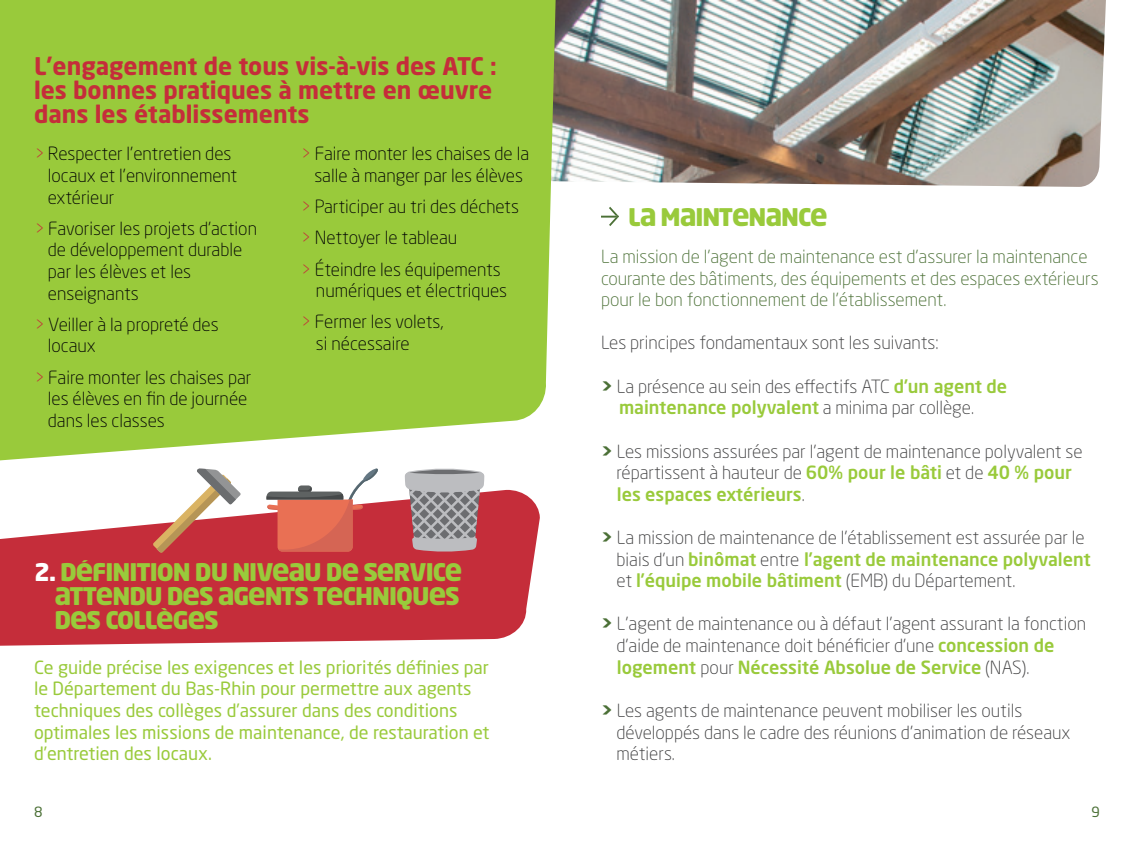
<style>
.page{position:relative;width:1134px;height:851px;background:#fff}
.page>*{position:absolute;margin:0;border:0;box-sizing:border-box;transform-origin:0 0}
.t1{font:700 24px/24px "Neo Sans Std";color:#c52d3a}
.t2{font:900 24px/24px "NEO Titre";letter-spacing:-.04em;color:#99ca3b;text-align:justify}
.t3{font:300 18px/21.6px "Neo Sans Std";color:#3e3e3f}
.t4{font:300 18px/21.6px "Neo Sans Std";color:#000103}
.t5{font:18px/21.6px "Neo Sans Std";color:#99ca3b}
.t6{font:300 18px/21.6px "Neo Sans Std";color:#4b7036}
.t7{font:14px "Neo Sans Std";color:#4b7036}
.s1{color:#c52d3a}
.s2{color:#fff}
.s3{font-family:"NEO Titre";font-weight:900;color:#4b7036}
.s4{font-weight:500;color:#99ca3b}
</style>
<div class="page">
<img style="left:557px;top:0;width:549px;height:187px">
<div style="left:0;top:0;width:557px;height:461px;background:#99ca3b"></div>
<svg style="left:0;top:489px;width:540px;height:157px;fill:#c52d3a"></svg>
<svg style="left:601px;top:207px;width:18px;height:19px"></svg>
<svg style="left:405px;top:468px;width:79px;height:84px;background:#a8959a"></svg>
<svg style="left:153px;top:468px;width:88px;height:84px"></svg>
<svg style="left:266px;top:468px;width:113px;height:83px"></svg>
<h1 class="t1" style="left:34px;top:54px;width:464px">L’engagement de tous vis-à-vis des ATC : les bonnes pratiques à mettre en œuvre dans les établissements</h1>
<p class="t4" style="left:48px;top:143px;width:191px;text-indent:-14px"><span class="s1">&gt;</span> Respecter l’entretien des locaux et l’environnement extérieur</p>
<p class="t4" style="left:48px;top:217px;width:211px;text-indent:-14px"><span class="s1">&gt;</span> Favoriser les projets d’action de développement durable par les élèves et les enseignants</p>
<p class="t4" style="left:48px;top:313px;width:172px;text-indent:-14px"><span class="s1">&gt;</span> Veiller à la propreté des locaux</p>
<p class="t4" style="left:48px;top:366px;width:205px;text-indent:-14px"><span class="s1">&gt;</span> Faire monter les chaises par les élèves en fin de journée dans les classes</p>
<p class="t4" style="left:300px;top:143px;width:230px;text-align:center"><span class="s1">&gt;</span> Faire monter les chaises de la salle à manger par les élèves</p>
<p class="t4" style="left:300px;top:191px;width:220px;line-height:31.2px"><span class="s1">&gt;</span> Participer au tri des déchets <span class="s1">&gt;</span> Nettoyer le tableau<br><span class="s1">&gt;</span> Éteindre les équipements</p>
<p class="t4" style="left:300px;top:275px;width:208px;line-height:31.2px;text-indent:15px">numériques et électriques <span class="s1">&gt;</span> Fermer les volets,</p>
<p class="t4" style="left:316px;top:332px;width:95px">si nécessaire</p>
<h1 class="t2" style="left:54px;top:559px;width:409px;text-indent:-20px"><span class="s2">2.</span> DÉFINITION DU NIVEAU DE SERVICE ATTENDU DES AGENTS TECHNIQUES DES COLLÈGES</h1>
<p class="t5" style="left:34px;top:656px;width:457px">Ce guide précise les exigences et les priorités définies par le Département du Bas-Rhin pour permettre aux agents techniques des collèges d’assurer dans des conditions optimales les missions de maintenance, de restauration et d’entretien des locaux.</p>
<h1 class="t2" style="left:628px;top:204px;width:201px">LA MAINTENANCE</h1>
<p class="t6" style="left:601px;top:245px;width:499px">La mission de l’agent de maintenance est d’assurer la maintenance courante des bâtiments, des équipements et des espaces extérieurs pour le bon fonctionnement de l’établissement.</p>
<p class="t3" style="left:601px;top:332px;width:339px">Les principes fondamentaux sont les suivants:</p>
<p class="t3" style="left:619px;top:375px;width:390px;text-indent:-18px"><span class="s3">&gt;</span> La présence au sein des effectifs ATC <span class="s4">d’un agent de maintenance polyvalent</span> a minima par collège.</p>
<p class="t3" style="left:616px;top:440px;width:468px;text-indent:-15px"><span class="s3">&gt;</span> Les missions assurées par l’agent de maintenance polyvalent se répartissent à hauteur de <span class="s4">60% pour le bâti</span> et de <span class="s4">40 % pour les espaces extérieurs</span>.</p>
<p class="t3" style="left:616px;top:526px;width:476px;text-indent:-15px"><span class="s3">&gt;</span> La mission de maintenance de l’établissement est assurée par le biais d’un <span class="s4">binômat</span> entre <span class="s4">l’agent de maintenance polyvalent </span>et <span class="s4">l’équipe mobile bâtiment</span> (EMB) du Département.</p>
<p class="t3" style="left:616px;top:613px;width:471px;text-indent:-15px"><span class="s3">&gt;</span> L’agent de maintenance ou à défaut l’agent assurant la fonction d’aide de maintenance doit bénéficier d’une <span class="s4">concession de logement</span> pour <span class="s4">Nécessité Absolue de Service</span> (NAS).</p>
<p class="t3" style="left:616px;top:699px;width:455px;text-indent:-15px"><span class="s3">&gt;</span> Les agents de maintenance peuvent mobiliser les outils développés dans le cadre des réunions d’animation de réseaux métiers.</p>
<p class="t7" style="left:34px;top:803px;width:10px">8</p>
<p class="t7" style="left:1091px;top:803px;width:10px">9</p>
</div>
